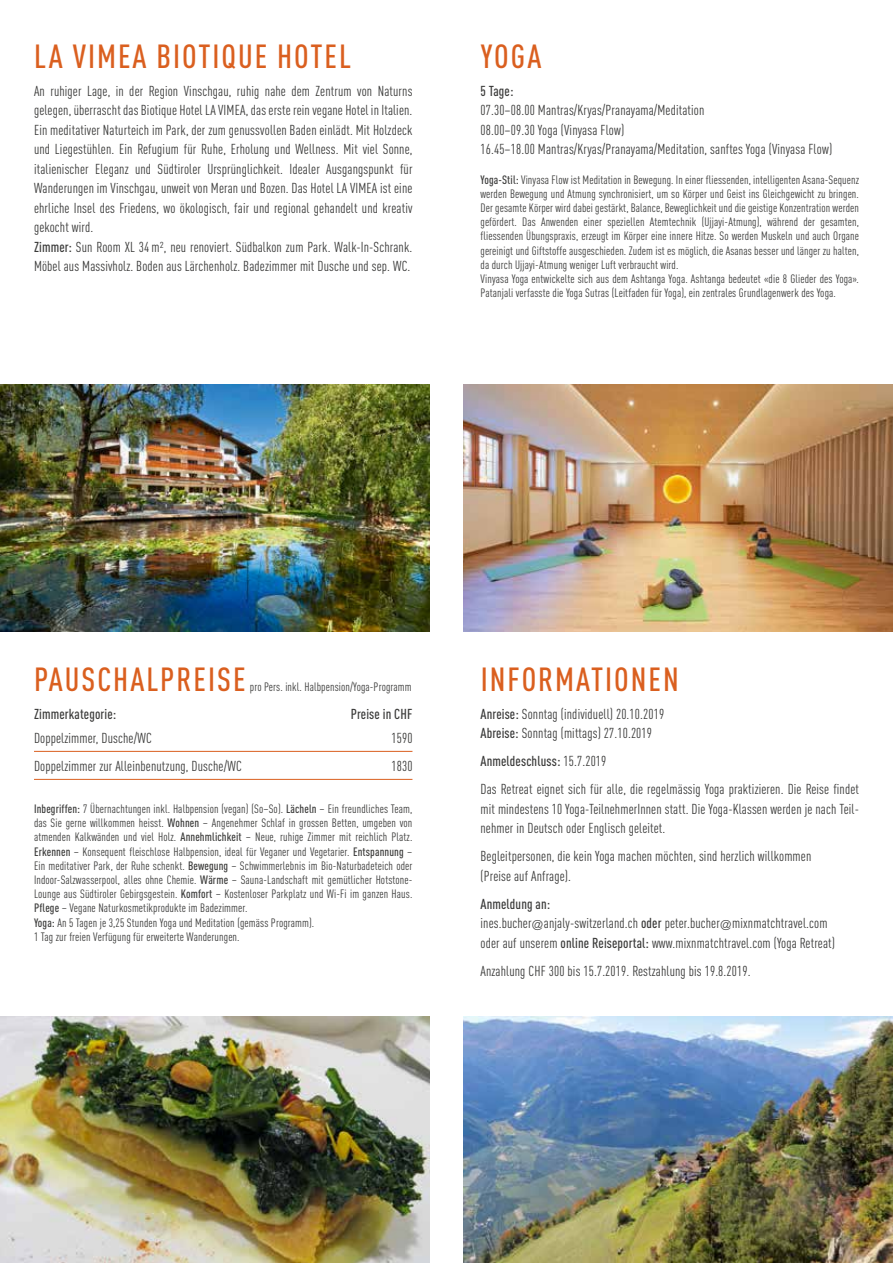
<style>
.page{position:relative;width:893px;height:1263px;background:#fff}
.page>*{position:absolute;margin:0;border:0;box-sizing:border-box;transform-origin:0 0}
.t1{font:500 condensed 33px "DIN Pro";letter-spacing:.06em;color:#da5f1f}
.t2{font:condensed 14.25px/19.5px "DIN Pro";letter-spacing:.01em;color:#3a3a39}
.t3{font:500 condensed 14.25px "DIN Pro";letter-spacing:.01em;color:#3a3a39}
.t4{font:condensed 12px/14.2px "DIN Pro";letter-spacing:.01em;color:#3a3a39}
.s1{font-weight:500}
.s2{font-family:"Frutiger LT Std";font-weight:300}
</style>
<div class="page">
<hr style="left:34px;top:751px;width:378px;height:1px;background:#da5f1f">
<hr style="left:34px;top:779px;width:378px;height:1px;background:#da5f1f">
<img style="left:0;top:385px;width:429px;height:246px">
<img style="left:0;top:1016px;width:429px;height:247px">
<img style="left:463px;top:385px;width:430px;height:246px">
<img style="left:463px;top:1016px;width:430px;height:247px">
<h1 class="t1" style="left:34px;top:32px;width:318px">LA VIMEA BIOTIQUE HOTEL</h1>
<p class="t2" style="left:34px;top:80px;width:380px">An ruhiger Lage, in der Region Vinschgau, ruhig nahe dem Zentrum von Naturns gelegen, überrascht das Biotique Hotel LA VIMEA, das erste rein vegane Hotel in Italien.<br>Ein meditativer Naturteich im Park, der zum genussvollen Baden einlädt. Mit Holzdeck und Liegestühlen. Ein Refugium für Ruhe, Erholung und Wellness. Mit viel Sonne, italienischer Eleganz und Südtiroler Ursprünglichkeit. Idealer Ausgangspunkt für Wanderungen im Vinschgau, unweit von Meran und Bozen. Das Hotel LA VIMEA ist eine ehrliche Insel des Friedens, wo ökologisch, fair und regional gehandelt und kreativ gekocht wird.<br><span class="s1">Zimmer:</span> Sun Room XL 34 m², neu renoviert. Südbalkon zum Park. Walk-In-Schrank.<br>Möbel aus Massivholz. Boden aus Lärchenholz. Badezimmer mit Dusche und sep. WC.</p>
<h1 class="t1" style="left:481px;top:32px;width:62px">YOGA</h1>
<p class="t3" style="left:480px;top:80px;width:34px">5 Tage:</p>
<p class="t2" style="left:480px;top:99px;width:353px">07.30–08.00 Mantras/Kryas/Pranayama/Meditation<br>08.00–09.30 Yoga (Vinyasa Flow)<br>16.45–18.00 Mantras/Kryas/Pranayama/Meditation, sanftes Yoga (Vinyasa Flow)</p>
<p class="t4" style="left:480px;top:171px;width:380px"><span class="s1">Yoga-Stil:</span> Vinyasa Flow ist Meditation in Bewegung. In einer fliessenden, intelligenten Asana-Sequenz werden Bewegung und Atmung synchronisiert, um so Körper und Geist ins Gleichgewicht zu bringen.<br>Der gesamte Körper wird dabei gestärkt, Balance, Beweglichkeit und die geistige Konzentration werden gefördert. Das Anwenden einer speziellen Atemtechnik (Ujjayi-Atmung), während der gesamten, fliessenden Übungspraxis, erzeugt im Körper eine innere Hitze. So werden Muskeln und auch Organe gereinigt und Giftstoffe ausgeschieden. Zudem ist es möglich, die Asanas besser und länger zu halten, da durch Ujjayi-Atmung weniger Luft verbraucht wird.<br>Vinyasa Yoga entwickelte sich aus dem Ashtanga Yoga. Ashtanga bedeutet «die 8 Glieder des Yoga».<br>Patanjali verfasste die Yoga Sutras (Leitfaden für Yoga), ein zentrales Grundlagenwerk des Yoga.</p>
<h1 class="t1" style="left:34px;top:655px;width:213px">PAUSCHALPREISE</h1>
<p class="t4" style="left:250px;top:678px;width:163px">pro Pers. inkl. Halbpension/Yoga-Programm</p>
<p class="t3" style="left:34px;top:703px;width:84px">Zimmerkategorie:</p>
<p class="t3" style="left:351px;top:703px;width:63px">Preise in CHF</p>
<p class="t2" style="left:34px;top:727px;width:119px">Doppelzimmer, Dusche/WC</p>
<p class="t2" style="left:391px;top:727px;width:23px">1590</p>
<p class="t2" style="left:34px;top:755px;width:209px">Doppelzimmer zur Alleinbenutzung, Dusche/WC</p>
<p class="t2" style="left:391px;top:755px;width:23px">1830</p>
<p class="t4" style="left:34px;top:800px;width:380px"><span class="s1">Inbegriffen:</span> 7 Übernachtungen inkl. Halbpension (vegan) (So–So). <span class="s1">Lächeln</span> – Ein freundliches Team, das Sie gerne willkommen heisst. <span class="s1">Wohnen</span> – Angenehmer Schlaf in grossen Betten, umgeben von atmenden Kalkwänden und viel Holz. <span class="s1">Annehmlichkeit</span> – Neue, ruhige Zimmer mit reichlich Platz.<br><span class="s1">Erkennen</span> – Konsequent fleischlose Halbpension, ideal für Veganer und Vegetarier. <span class="s1">Entspannung</span> – Ein meditativer Park, der Ruhe schenkt. <span class="s1">Bewegung</span> – Schwimmerlebnis im Bio-Naturbadeteich oder Indoor-Salzwasserpool, alles ohne Chemie. <span class="s1">Wärme</span> – Sauna-Landschaft mit gemütlicher Hotstone-Lounge aus Südtiroler Gebirgsgestein. <span class="s1">Komfort</span> – Kostenloser Parkplatz und Wi-Fi im ganzen Haus.<br><span class="s1">Pflege</span> – Vegane Naturkosmetikprodukte im Badezimmer.<br><span class="s1">Yoga:</span> An 5 Tagen je 3,25 Stunden Yoga und Meditation (gemäss Programm).<br>1 Tag zur freien Verfügung für erweiterte Wanderungen.</p>
<h1 class="t1" style="left:481px;top:655px;width:200px">INFORMATIONEN</h1>
<p class="t2" style="left:480px;top:703px;width:185px"><span class="s1">Anreise:</span> Sonntag (individuell) 20.10.2019<br><span class="s1">Abreise:</span> Sonntag (mittags) 27.10.2019</p>
<p class="t2" style="left:480px;top:746px;width:380px;line-height:28px"><span class="s1">Anmeldeschluss:</span> 15.7.2019<br>Das Retreat eignet sich für alle, die regelmässig Yoga praktizieren. Die Reise findet</p>
<p class="t2" style="left:480px;top:798px;width:380px">mit mindestens 10 Yoga-TeilnehmerInnen statt. Die Yoga-Klassen werden je nach Teil&shy;nehmer in Deutsch oder Englisch geleitet.</p>
<p class="t2" style="left:480px;top:845px;width:332px">Begleitpersonen, die kein Yoga machen möchten, sind herzlich willkommen (Preise auf Anfrage).</p>
<p class="t2" style="left:480px;top:893px;width:356px"><span class="s1">Anmeldung an:<br></span>ines.bucher<span class="s2">@</span>anjaly-switzerland.ch <span class="s1">oder</span> peter.bucher<span class="s2">@</span>mixnmatchtravel.com oder auf unserem <span class="s1">online Reiseportal:</span> www.mixnmatchtravel.com (Yoga Retreat)</p>
<p class="t2" style="left:480px;top:960px;width:272px">Anzahlung CHF 300 bis 15.7.2019. Restzahlung bis 19.8.2019.</p>
</div>
